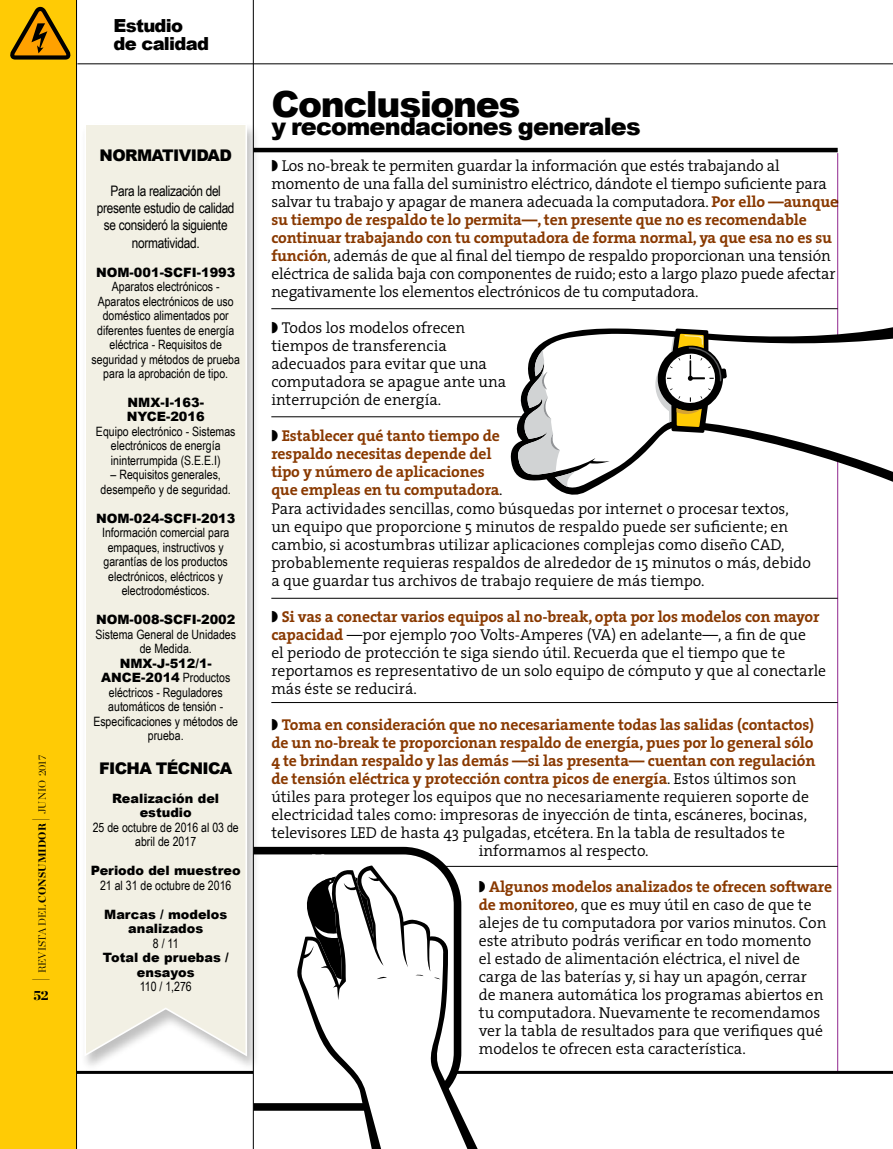
<style>
.page{position:relative;width:893px;height:1149px;background:#fff}
.page>*{position:absolute;margin:0;border:0;box-sizing:border-box;transform-origin:0 0}
.t1{font:900 36px "Arial";letter-spacing:-.035em;color:#000}
.t2{font:900 24px "Arial";letter-spacing:-.035em;color:#000}
.t3{font:900 18px/18px "Arial";letter-spacing:-.04em;color:#000}
.t4{font:900 16.05px "Arial";letter-spacing:-.04em;color:#000}
.t5{font:300 15.75px/18px "The Serif";color:#000}
.t6{font:700 15.75px/18px "The Serif";letter-spacing:-.01em;color:#893901}
.t7{font:14.4px/17.4px "Arial Narrow";letter-spacing:-.02em;color:#000;text-align:center}
.t8{font:900 13.5px "Chronicle Display";color:#000}
.t9{font:12.9px/14.4px "Arial Narrow";color:#000;text-align:center}
.t10{font:900 12.9px/14.4px "Arial";color:#000;text-align:center}
.t11{font:300 10.5px "Chronicle Display";color:#000}
.s1{font-size:18px}
.s2{font-weight:900}
.s3{font-family:"Arial Narrow";font-weight:400}
.s4{font-weight:700;color:#893901}
.s5{font-weight:300;color:#000}
</style>
<div class="page">
<hr style="left:77px;top:1070px;width:816px;height:3px;background:#000">
<hr style="left:271px;top:416px;width:567px;height:1px;background:#000">
<div style="left:0;top:0;width:77px;height:1148px;background:#ffcb05"></div>
<svg style="left:254px;top:846px;width:177px;height:264px"></svg>
<svg style="left:254px;top:854px;width:192px;height:248px"></svg>
<svg style="left:296px;top:865px;width:183px;height:283px"></svg>
<svg style="left:301px;top:870px;width:167px;height:278px"></svg>
<svg style="left:434px;top:977px;width:6px;height:2px"></svg>
<svg style="left:303px;top:851px;width:84px;height:128px"></svg>
<hr style="left:271px;top:308px;width:567px;height:1px;background:#000">
<hr style="left:271px;top:597px;width:567px;height:1px;background:#000">
<hr style="left:271px;top:702px;width:567px;height:1px;background:#000">
<hr style="left:443px;top:865px;width:395px;height:1px;background:#000">
<hr style="left:253px;top:148px;width:585px;height:4px;background:#000">
<hr style="left:837px;top:153px;width:1px;height:918px;background:#90278f">
<svg style="left:510px;top:327px;width:383px;height:172px"></svg>
<svg style="left:518px;top:333px;width:375px;height:157px"></svg>
<svg style="left:518px;top:349px;width:57px;height:137px"></svg>
<svg style="left:654px;top:328px;width:73px;height:105px"></svg>
<div style="left:81px;top:123px;width:180px;height:948px;background:#000;opacity:.25"></div>
<div style="left:84px;top:123px;width:164px;height:934px;background:#f2f0e4"></div>
<hr style="left:253px;top:64px;width:1px;height:1084px;background:#000">
<hr style="left:77px;top:64px;width:816px;height:1px;background:#000">
<hr style="left:253px;top:0;width:1px;height:64px;background:#000">
<hr style="left:76px;top:0;width:1px;height:1148px;background:#000">
<p class="t11" style="left:36px;top:981px;width:228px;rotate:-90deg"><span class="s1">|</span> REVISTA DEL <span class="s2">CONSUMIDOR</span> <span class="s1">|</span> JUNIO 2017</p>
<p class="t8" style="left:33px;top:985px;width:17px">52</p>
<p class="t3" style="left:114px;top:16px;width:97px">Estudio de calidad</p>
<p class="t4" style="left:100px;top:143px;width:134px">NORMATIVIDAD</p>
<p class="t7" style="left:97px;top:181px;width:139px">Para la realización del presente estudio de calidad se consideró la siguiente normatividad.</p>
<p class="t10" style="left:96px;top:264px;width:141px">NOM-001-SCFI-1993</p>
<p class="t9" style="left:92px;top:279px;width:150px">Aparatos electrónicos -<br>Aparatos electrónicos de uso doméstico alimentados por diferentes fuentes de energía eléctrica - Requisitos de seguridad y métodos de prueba para la aprobación de tipo.</p>
<p class="t10" style="left:127px;top:394px;width:79px;text-align:left">NMX-I-163-<br>NYCE-2016</p>
<p class="t9" style="left:96px;top:423px;width:141px">Equipo electrónico - Sistemas electrónicos de energía ininterrumpida (S.E.E.I)</p>
<p class="t9" style="left:101px;top:467px;width:132px">– Requisitos generales, desempeño y de seguridad.</p>
<p class="t10" style="left:96px;top:510px;width:141px">NOM-024-SCFI-2013</p>
<p class="t9" style="left:102px;top:525px;width:129px">Información comercial para empaques, instructivos y garantías de los productos electrónicos, eléctricos y electrodomésticos.</p>
<p class="t10" style="left:96px;top:612px;width:141px">NOM-008-SCFI-2002</p>
<p class="t9" style="left:95px;top:626px;width:142px">Sistema General de Unidades de Medida.</p>
<p class="t10" style="left:101px;top:655px;width:131px">NMX-J-512/1-<br>ANCE-2014 <span class="s3">Productos</span></p>
<p class="t9" style="left:93px;top:684px;width:146px">eléctricos - Reguladores automáticos de tensión -<br>Especificaciones y métodos de prueba.</p>
<p class="t4" style="left:99px;top:756px;width:91px">Ficha técnica</p>
<p class="t10" style="left:112px;top:790px;width:108px">Realización del estudio</p>
<p class="t9" style="left:93px;top:819px;width:148px">25 de octubre de 2016 al 03 de abril de 2017</p>
<p class="t10" style="left:91px;top:862px;width:151px">Periodo del muestreo</p>
<p class="t9" style="left:100px;top:877px;width:133px">21 al 31 de octubre de 2016</p>
<p class="t10" style="left:104px;top:906px;width:125px">Marcas / modelos analizados</p>
<p class="t9" style="left:153px;top:935px;width:27px">8 / 11</p>
<p class="t10" style="left:103px;top:949px;width:127px">Total de pruebas / ensayos</p>
<p class="t9" style="left:140px;top:978px;width:54px">110 / 1,276</p>
<h1 class="t1" style="left:271px;top:78px;width:251px">Conclusiones</h1>
<h2 class="t2" style="left:271px;top:109px;width:371px">y recomendaciones generales</h2>
<p class="t5" style="left:271px;top:156px;width:568px;text-indent:10px">Los no-break te permiten guardar la información que estés trabajando al momento de una falla del suministro eléctrico, dándote el tiempo suficiente para salvar tu trabajo y apagar de manera adecuada la computadora. <span class="s4">Por ello —aunque su tiempo de respaldo te lo permita—, ten presente que no es recomendable continuar trabajando con tu computadora de forma normal, ya que esa no es su función</span>, además de que al final del tiempo de respaldo proporcionan una tensión eléctrica de salida baja con componentes de ruido; esto a largo plazo puede afectar negativamente los elementos electrónicos de tu computadora.</p>
<p class="t5" style="left:271px;top:318px;width:236px;text-indent:10px">Todos los modelos ofrecen tiempos de transferencia adecuados para evitar que una computadora se apague ante una interrupción de energía.</p>
<p class="t6" style="left:271px;top:426px;width:233px;text-indent:10px">Establecer qué tanto tiempo de respaldo necesitas depende del tipo y número de aplicaciones que empleas en tu computadora<span class="s5">.</span></p>
<p class="t5" style="left:271px;top:498px;width:541px">Para actividades sencillas, como búsquedas por internet o procesar textos, un equipo que proporcione 5 minutos de respaldo puede ser suficiente; en cambio, si acostumbras utilizar aplicaciones complejas como diseño CAD, probablemente requieras respaldos de alrededor de 15 minutos o más, debido a que guardar tus archivos de trabajo requiere de más tiempo.</p>
<p class="t5" style="left:271px;top:606px;width:556px;text-indent:10px"><span class="s4">Si vas a conectar varios equipos al no-break, opta por los modelos con mayor capacidad</span> —por ejemplo 700 Volts-Amperes (VA) en adelante—, a fin de que<br>el periodo de protección te siga siendo útil. Recuerda que el tiempo que te reportamos es representativo de un solo equipo de cómputo y que al conectarle más éste se reducirá.</p>
<p class="t6" style="left:282px;top:714px;width:534px">Toma en consideración que no necesariamente todas las salidas (contactos)</p>
<p class="t6" style="left:271px;top:732px;width:544px">de un no-break te proporcionan respaldo de energía, pues por lo general sólo</p>
<p class="t6" style="left:271px;top:750px;width:546px">4 te brindan respaldo y las demás —si las presenta— cuentan con regulación</p>
<p class="t6" style="left:271px;top:768px;width:527px">de tensión eléctrica y protección contra picos de energía<span class="s5">. Estos últimos son</span></p>
<p class="t5" style="left:271px;top:786px;width:539px">útiles para proteger los equipos que no necesariamente requieren soporte de</p>
<p class="t5" style="left:271px;top:804px;width:537px">electricidad tales como: impresoras de inyección de tinta, escáneres, bocinas,</p>
<p class="t5" style="left:271px;top:822px;width:515px">televisores LED de hasta 43 pulgadas, etcétera. En la tabla de resultados te</p>
<p class="t5" style="left:479px;top:840px;width:171px">informamos al respecto.</p>
<p class="t5" style="left:479px;top:876px;width:355px;text-indent:10px"><span class="s4">Algunos modelos analizados te ofrecen software de monitoreo</span>, que es muy útil en caso de que te alejes de tu computadora por varios minutos. Con este atributo podrás verificar en todo momento<br>el estado de alimentación eléctrica, el nivel de carga de las baterías y, si hay un apagón, cerrar<br>de manera automática los programas abiertos en tu computadora. Nuevamente te recomendamos ver la tabla de resultados para que verifiques qué modelos te ofrecen esta característica.</p>
</div>
